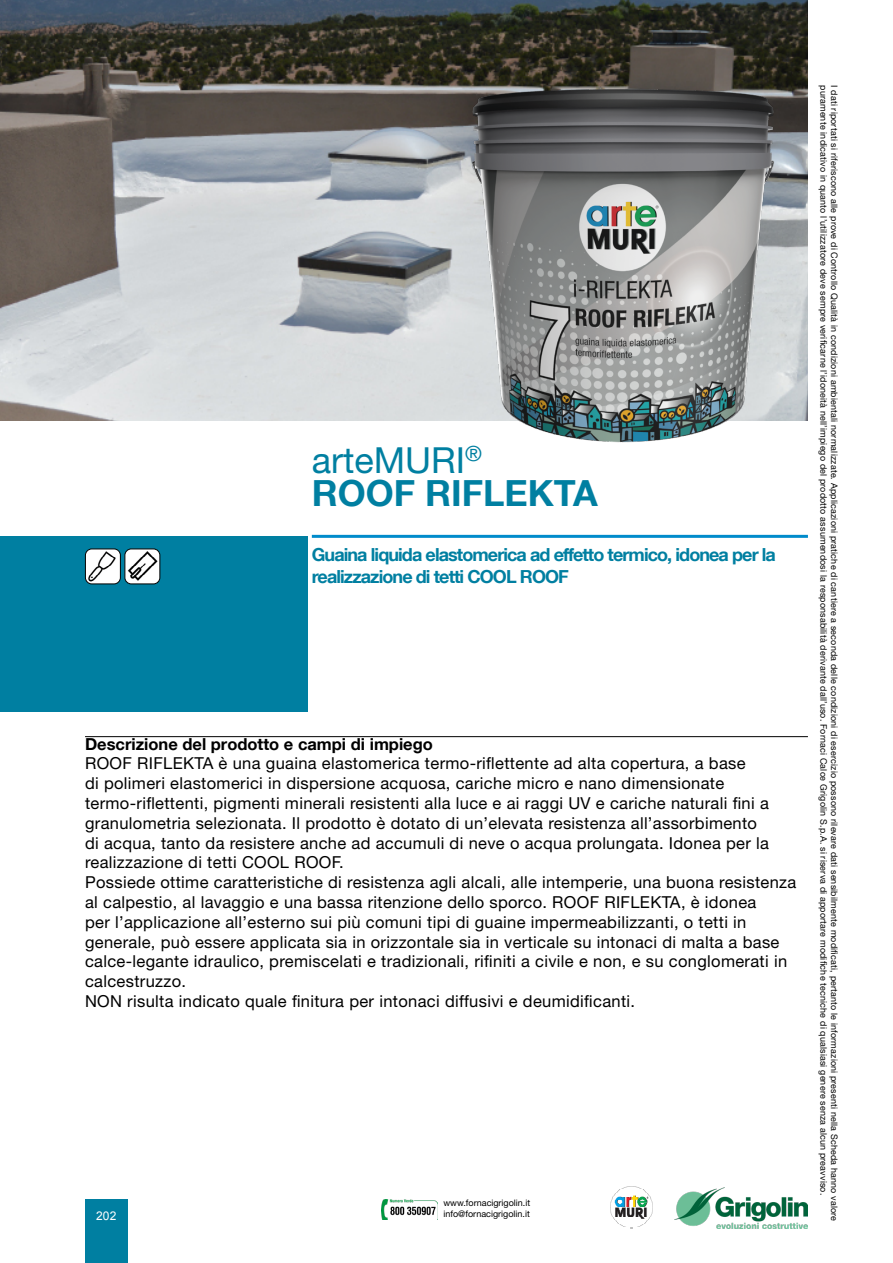
<style>
.page{position:relative;width:893px;height:1263px;background:#fff}
.page>*{position:absolute;margin:0;border:0;box-sizing:border-box;transform-origin:0 0}
.t1{font:700 36px/33px "Helvetica Neue LT Com";color:#007fa1}
.t2{font:700 18px/21.6px "Helvetica Neue LT Com";letter-spacing:-.05em;color:#007fa1}
.t3{font:16.5px/19.8px "Helvetica Neue LT Com";letter-spacing:.02em;color:#000}
.t4{font:700 16.5px "Helvetica Neue LT Com";color:#000}
.t5{font:12px "Arial";color:#fff}
.t6{font:9px "Helvetica Neue LT Com";letter-spacing:.02em;color:#000}
.t7{font:9px "Helvetica Neue LT Com";color:#000}
.s1{font-weight:400}
</style>
<div class="page">
<img style="left:674px;top:1187px;width:134px;height:42px">
<img style="left:610px;top:1186px;width:42px;height:43px">
<div style="left:85px;top:1199px;width:43px;height:64px;background:#007fa1"></div>
<img style="left:381px;top:1199px;width:57px;height:20px">
<img style="left:0;top:0;width:808px;height:420px">
<div style="left:0;top:536px;width:307px;height:176px;background:#007fa1"></div>
<img style="left:85px;top:549px;width:34px;height:34px">
<div style="left:85px;top:549px;width:36px;height:35px;border:1px solid #000;border-radius:6px"></div>
<img style="left:125px;top:549px;width:34px;height:34px">
<div style="left:125px;top:549px;width:35px;height:35px;border:1px solid #000;border-radius:6px"></div>
<img style="left:469px;top:85px;width:309px;height:358px">
<hr style="left:312px;top:535px;width:496px;height:3px;background:#008bcb">
<hr style="left:85px;top:736px;width:723px;height:1px;background:#000">
<h1 class="t1" style="left:312px;top:442px;width:287px"><span class="s1">arteMURI</span><sup>®<br></sup>ROOF RIFLEKTA</h1>
<p class="t2" style="left:312px;top:544px;width:466px">Guaina liquida elastomerica ad effetto termico, idonea per la realizzazione di tetti COOL ROOF</p>
<p class="t4" style="left:85px;top:733px;width:349px">Descrizione del prodotto e campi di impiego</p>
<p class="t3" style="left:85px;top:753px;width:713px">ROOF RIFLEKTA è una guaina elastomerica termo-riflettente ad alta copertura, a base<br>di polimeri elastomerici in dispersione acquosa, cariche micro e nano dimensionate termo-riflettenti, pigmenti minerali resistenti alla luce e ai raggi UV e cariche naturali fini a granulometria selezionata. Il prodotto è dotato di un’elevata resistenza all’assorbimento<br>di acqua, tanto da resistere anche ad accumuli di neve o acqua prolungata. Idonea per la realizzazione di tetti COOL ROOF.<br>Possiede ottime caratteristiche di resistenza agli alcali, alle intemperie, una buona resistenza al calpestio, al lavaggio e una bassa ritenzione dello sporco. ROOF RIFLEKTA, è idonea<br>per l’applicazione all’esterno sui più comuni tipi di guaine impermeabilizzanti, o tetti in generale, può essere applicata sia in orizzontale sia in verticale su intonaci di malta a base calce-legante idraulico, premiscelati e tradizionali, rifiniti a civile e non, e su conglomerati in calcestruzzo.<br>NON risulta indicato quale finitura per intonaci diffusivi e deumidificanti.</p>
<p class="t7" style="left:443px;top:1197px;width:88px">www.fornacigrigolin.it</p>
<p class="t5" style="left:96px;top:1208px;width:22px">202</p>
<p class="t7" style="left:443px;top:1208px;width:88px">info@fornacigrigolin.it</p>
<p class="t6" style="left:829px;top:85px;width:1112px;rotate:90deg">puramente indicativo in quanto l’utilizzatore deve sempre verificarne l’idoneità nell’impiego del prodotto assumendosi la responsabilità derivante dall’uso. Fornaci Calce Grigolin S.p.A. si riserva di apportare modifiche tecniche di qualsiasi genere senza alcun preavviso.</p>
<p class="t6" style="left:840px;top:85px;width:1138px;rotate:90deg">I dati riportati si riferiscono alle prove di Controllo Qualità in condizioni ambientali normalizzate. Applicazioni pratiche di cantiere a seconda delle condizioni di esercizio possono rilevare dati sensibilmente modificati, pertanto le informazioni presenti nella Scheda hanno valore</p>
</div>
